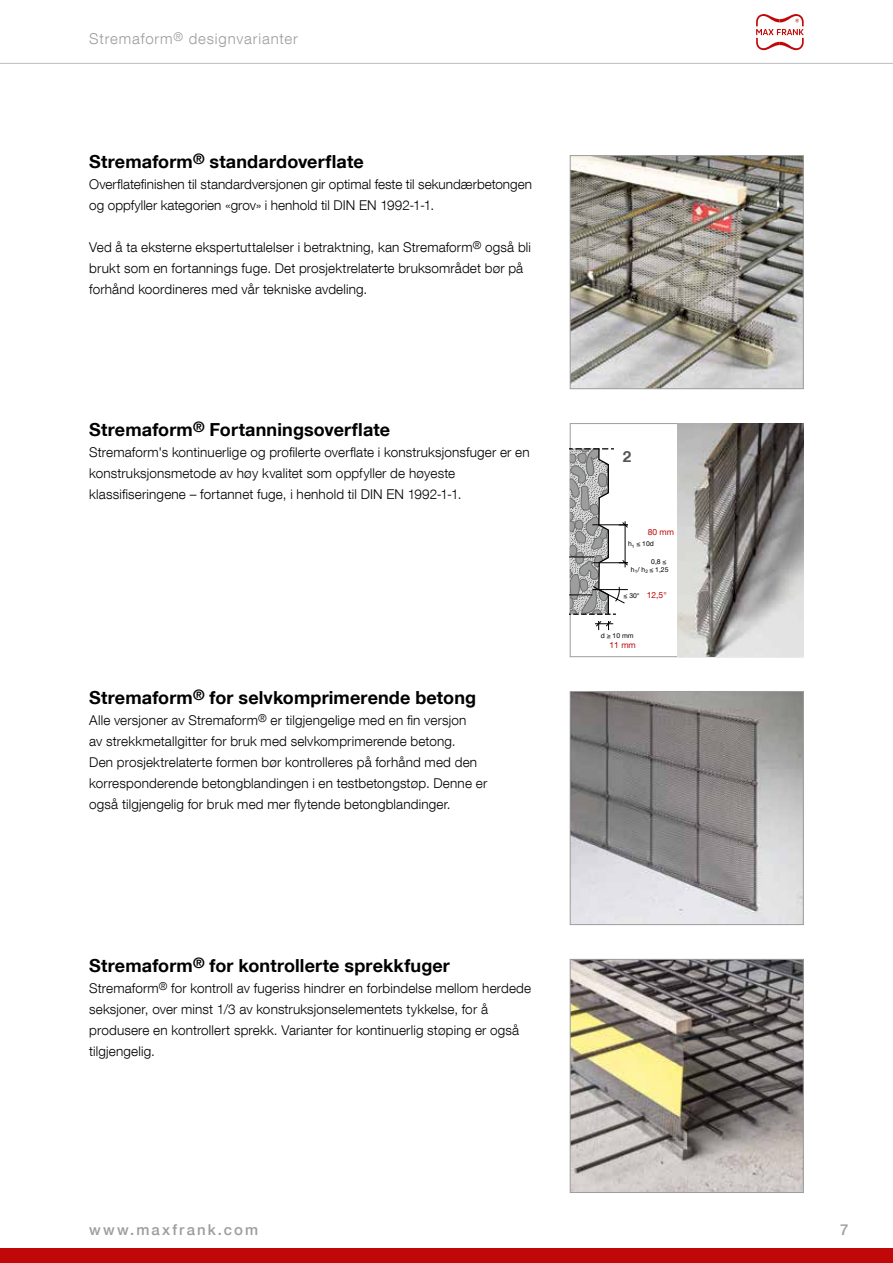
<style>
.page{position:relative;width:893px;height:1263px;background:#fff}
.page>*{position:absolute;margin:0;border:0;box-sizing:border-box;transform-origin:0 0}
.t1{font:700 18px "Helvetica Neue LT Com";letter-spacing:.005em;color:#000}
.t2{font:700 15.3px "Helvetica Neue LT Com";color:#565656}
.t3{font:300 15px "Helvetica Neue LT Com";letter-spacing:.06em;color:#9c9d9d}
.t4{font:500 15px "Helvetica Neue LT Com";letter-spacing:.14em;color:#9c9d9d}
.t5{font:300 13.5px/21px "Helvetica Neue LT Com";letter-spacing:.01em;color:#000}
.t6{font:8.55px "Helvetica Neue LT Com";color:#c00808}
.t7{font:6.75px/8.1px "Helvetica Neue LT Com";color:#000;text-align:right}
</style>
<div class="page">
<img style="left:572px;top:157px;width:230px;height:230px">
<div style="left:570px;top:155px;width:234px;height:234px;border:1px solid #9c9d9d"></div>
<img style="left:572px;top:961px;width:230px;height:230px">
<div style="left:570px;top:959px;width:234px;height:234px;border:1px solid #9c9d9d"></div>
<img style="left:572px;top:693px;width:230px;height:230px">
<div style="left:570px;top:691px;width:234px;height:234px;border:1px solid #9c9d9d"></div>
<svg style="left:570px;top:447px;width:58px;height:168px"></svg>
<hr style="left:625px;top:521px;width:1px;height:46px;background:#000">
<svg style="left:595px;top:621px;width:18px;height:9px"></svg>
<img style="left:677px;top:423px;width:127px;height:233px">
<hr style="left:0;top:63px;width:893px;height:1px;background:#bbbcbd">
<div style="left:0;top:1248px;width:893px;height:15px;background:#c00808"></div>
<svg style="left:756px;top:14px;width:48px;height:36px"></svg>
<p class="t3" style="left:89px;top:29px;width:210px">Stremaform<sup>®</sup> designvarianter</p>
<h1 class="t1" style="left:89px;top:150px;width:276px">Stremaform<sup>®</sup> standardoverflate</h1>
<p class="t5" style="left:89px;top:173px;width:444px">Overflatefinishen til standardversjonen gir optimal feste til sekundærbetongen og oppfyller kategorien «grov» i henhold til DIN EN 1992-1-1.</p>
<p class="t5" style="left:89px;top:236px;width:443px">Ved å ta eksterne ekspertuttalelser i betraktning, kan Stremaform<sup>®</sup> også bli brukt som en fortannings fuge. Det prosjektrelaterte bruksområdet bør på forhånd koordineres med vår tekniske avdeling.</p>
<h1 class="t1" style="left:89px;top:418px;width:302px">Stremaform<sup>®</sup> Fortanningsoverflate</h1>
<p class="t5" style="left:89px;top:441px;width:442px">Stremaform's kontinuerlige og profilerte overflate i konstruksjonsfuger er en konstruksjonsmetode av høy kvalitet som oppfyller de høyeste klassifiseringene – fortannet fuge, i henhold til DIN EN 1992-1-1.</p>
<h1 class="t1" style="left:89px;top:686px;width:388px">Stremaform<sup>®</sup> for selvkomprimerende betong</h1>
<p class="t5" style="left:89px;top:709px;width:399px">Alle versjoner av Stremaform<sup>®</sup> er tilgjengelige med en fin versjon<br>av strekkmetallgitter for bruk med selvkomprimerende betong.<br>Den prosjektrelaterte formen bør kontrolleres på forhånd med den korresponderende betongblandingen i en testbetongstøp. Denne er også tilgjengelig for bruk med mer flytende betongblandinger.</p>
<h1 class="t1" style="left:89px;top:954px;width:362px">Stremaform<sup>®</sup> for kontrollerte sprekkfuger</h1>
<p class="t5" style="left:89px;top:977px;width:443px">Stremaform<sup>®</sup> for kontroll av fugeriss hindrer en forbindelse mellom herdede seksjoner, over minst 1/3 av konstruksjonselementets tykkelse, for å produsere en kontrollert sprekk. Varianter for kontinuerlig støping er også tilgjengelig.</p>
<p class="t2" style="left:623px;top:447px;width:10px">2</p>
<p class="t6" style="left:648px;top:527px;width:28px">80 mm</p>
<p class="t7" style="left:628px;top:540px;width:27px">h<sub>1</sub> ≤ 10d</p>
<p class="t7" style="left:631px;top:557px;width:39px">0,8 ≤<br>h<sub>1</sub>/ h<sub>2</sub> ≤ 1,25</p>
<p class="t7" style="left:623px;top:592px;width:18px">≤ 30°</p>
<p class="t6" style="left:647px;top:590px;width:21px">12,5°</p>
<p class="t7" style="left:601px;top:631px;width:34px">d ≥ 10 mm</p>
<p class="t6" style="left:609px;top:640px;width:28px">11 mm</p>
<p class="t4" style="left:89px;top:1220px;width:170px">www.maxfrank.com</p>
<p class="t4" style="left:840px;top:1220px;width:10px">7</p>
</div>
